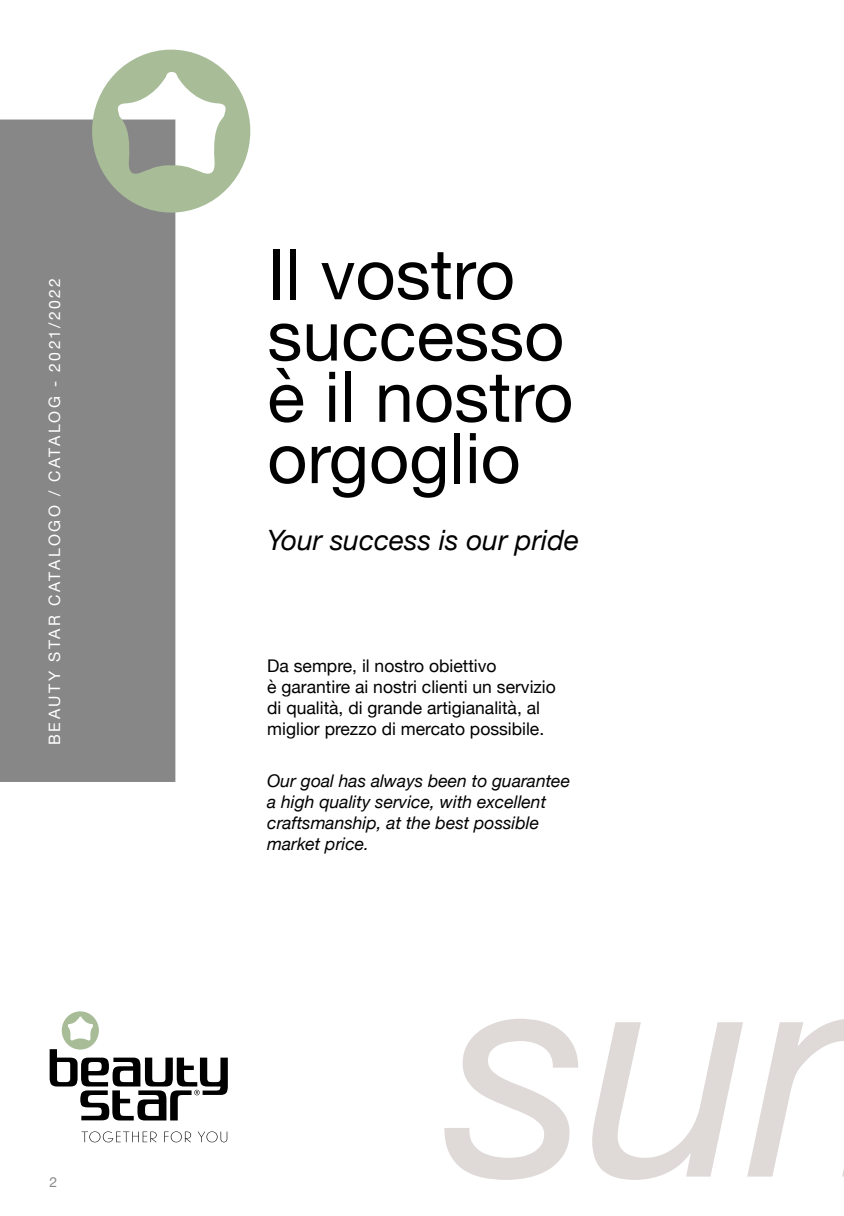
<style>
.page{position:relative;width:844px;height:1216px;background:#fff}
.page>*{position:absolute;margin:0;border:0;box-sizing:border-box;transform-origin:0 0}
.t1{font:italic 298.38px "Helvetica Neue";color:#dfd9d8}
.t2{font:70px/61.2px "Helvetica Neue";color:#000}
.t3{font:italic 28px "Helvetica Neue";color:#000}
.t4{font:17.5px/21px "Helvetica Neue";color:#000}
.t5{font:italic 17.5px/21px "Helvetica Neue";color:#000}
.t6{font:15.75px "Helvetica Neue";letter-spacing:.15em;color:#fff}
.t7{font:14px "Helvetica Neue";color:#878787}
</style>
<div class="page">
<div style="left:0;top:119px;width:175px;height:663px;background:#878787"></div>
<svg style="left:50px;top:1011px;width:178px;height:109px"></svg>
<svg style="left:81px;top:1131px;width:146px;height:11px"></svg>
<svg style="left:92px;top:50px;width:158px;height:162px"></svg>
<p class="t6" style="left:43px;top:745px;width:468px;rotate:-90deg">BEAUTY STAR CATALOGO / CATALOG - 2021/2022</p>
<p class="t7" style="left:50px;top:1171px;width:9px">2</p>
<h2 class="t2" style="left:267px;top:248px;width:307px">Il vostro successo è il nostro orgoglio</h2>
<h3 class="t3" style="left:267px;top:520px;width:313px">Your success is our pride</h3>
<p class="t4" style="left:267px;top:656px;width:290px">Da sempre, il nostro obiettivo<br>è garantire ai nostri clienti un servizio di qualità, di grande artigianalità, al miglior prezzo di mercato possibile.</p>
<p class="t5" style="left:267px;top:771px;width:304px">Our goal has always been to guarantee a high quality service, with excellent craftsmanship, at the best possible market price.</p>
<h1 class="t1" style="left:446px;top:855px;width:308px">su</h1>
</div>
